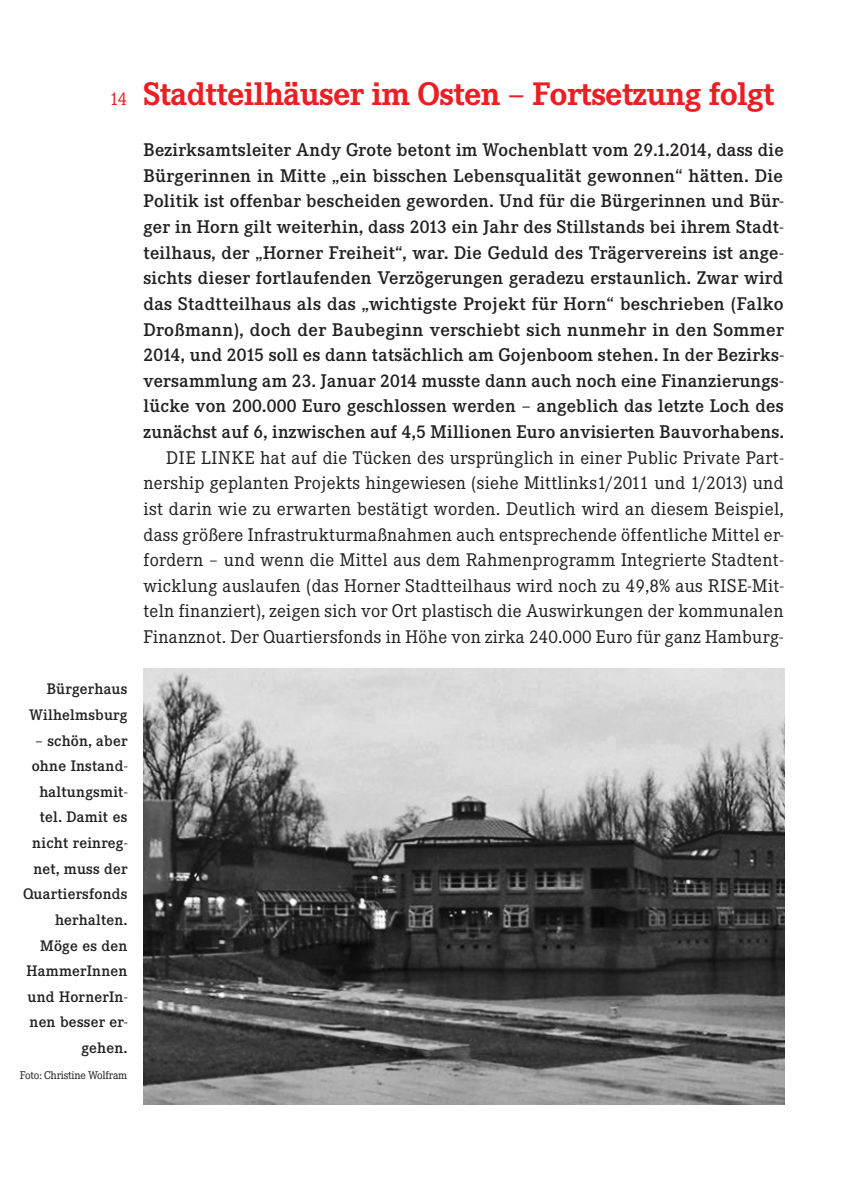
<style>
.page{position:relative;width:842px;height:1194px;background:#fff}
.page>*{position:absolute;margin:0;border:0;box-sizing:border-box;transform-origin:0 0}
.t1{font:700 32px "Corporate EBQ";letter-spacing:-.02em;color:#ee1d23}
.t2{font:500 18px/25.6px "Corporate EBQ";letter-spacing:.015em;color:#231f20;text-align:justify}
.t3{font:18px/25.6px "Corporate EBQ";letter-spacing:.015em;color:#231f20;text-align:justify}
.t4{font:500 15px/25.6px "Corporate EBQ";letter-spacing:.015em;color:#231f20;text-align:right}
.t5{font:11px "Corporate EBQ";letter-spacing:-.02em;color:#231f20}
.s1{font-weight:400;font-size:18px}
</style>
<div class="page">
<img style="left:143px;top:668px;width:641px;height:435px">
<h1 class="t1" style="left:110px;top:75px;width:666px"><span class="s1">14</span> Stadtteilhäuser im Osten – Fortsetzung folgt</h1>
<p class="t2" style="left:143px;top:137px;width:642px">Bezirksamtsleiter Andy Grote betont im Wochenblatt vom 29.1.2014, dass die Bürgerinnen in Mitte „ein bisschen Lebensqualität gewonnen“ hätten. Die Politik ist offenbar bescheiden geworden. Und für die Bürgerinnen und Bür&shy;ger in Horn gilt weiterhin, dass 2013 ein Jahr des Stillstands bei ihrem Stadt&shy;teilhaus, der „Horner Freiheit“, war. Die Geduld des Trägervereins ist ange&shy;sichts dieser fortlaufenden Verzögerungen geradezu erstaunlich. Zwar wird das Stadtteilhaus als das „wichtigste Projekt für Horn“ beschrieben (Falko Droßmann), doch der Baubeginn verschiebt sich nunmehr in den Sommer 2014, und 2015 soll es dann tatsächlich am Gojenboom stehen. In der Bezirks&shy;versammlung am 23. Januar 2014 musste dann auch noch eine Finanzierungs&shy;lücke von 200.000 Euro geschlossen werden – angeblich das letzte Loch des zunächst auf 6, inzwischen auf 4,5 Millionen Euro anvisierten Bauvorhabens.</p>
<p class="t3" style="left:143px;top:445px;width:642px;text-indent:23px">DIE LINKE hat auf die Tücken des ursprünglich in einer Public Private Part&shy;nership geplanten Projekts hingewiesen (siehe Mittlinks1/2011 und 1/2013) und ist darin wie zu erwarten bestätigt worden. Deutlich wird an diesem Beispiel, dass größere Infrastrukturmaßnahmen auch entsprechende öffentliche Mittel er&shy;fordern – und wenn die Mittel aus dem Rahmenprogramm Integrierte Stadtent&shy;wicklung auslaufen (das Horner Stadtteilhaus wird noch zu 49,8% aus RISE-Mit&shy;teln finanziert), zeigen sich vor Ort plastisch die Auswirkungen der kommunalen Finanznot. Der Quartiersfonds in Höhe von zirka 240.000 Euro für ganz Hamburg-</p>
<p class="t4" style="left:29px;top:676px;width:100px">Bürgerhaus<br>Wilhelmsburg</p>
<p class="t4" style="left:23px;top:727px;width:106px">– schön, aber ohne Instand&shy;haltungsmit&shy;tel. Damit es nicht reinreg&shy;net, muss der<br>Quartiersfonds herhalten.<br>Möge es den<br>HammerInnen und HornerIn&shy;nen besser er&shy;gehen.</p>
<p class="t5" style="left:20px;top:1068px;width:109px">Foto: Christine Wolfram</p>
</div>
